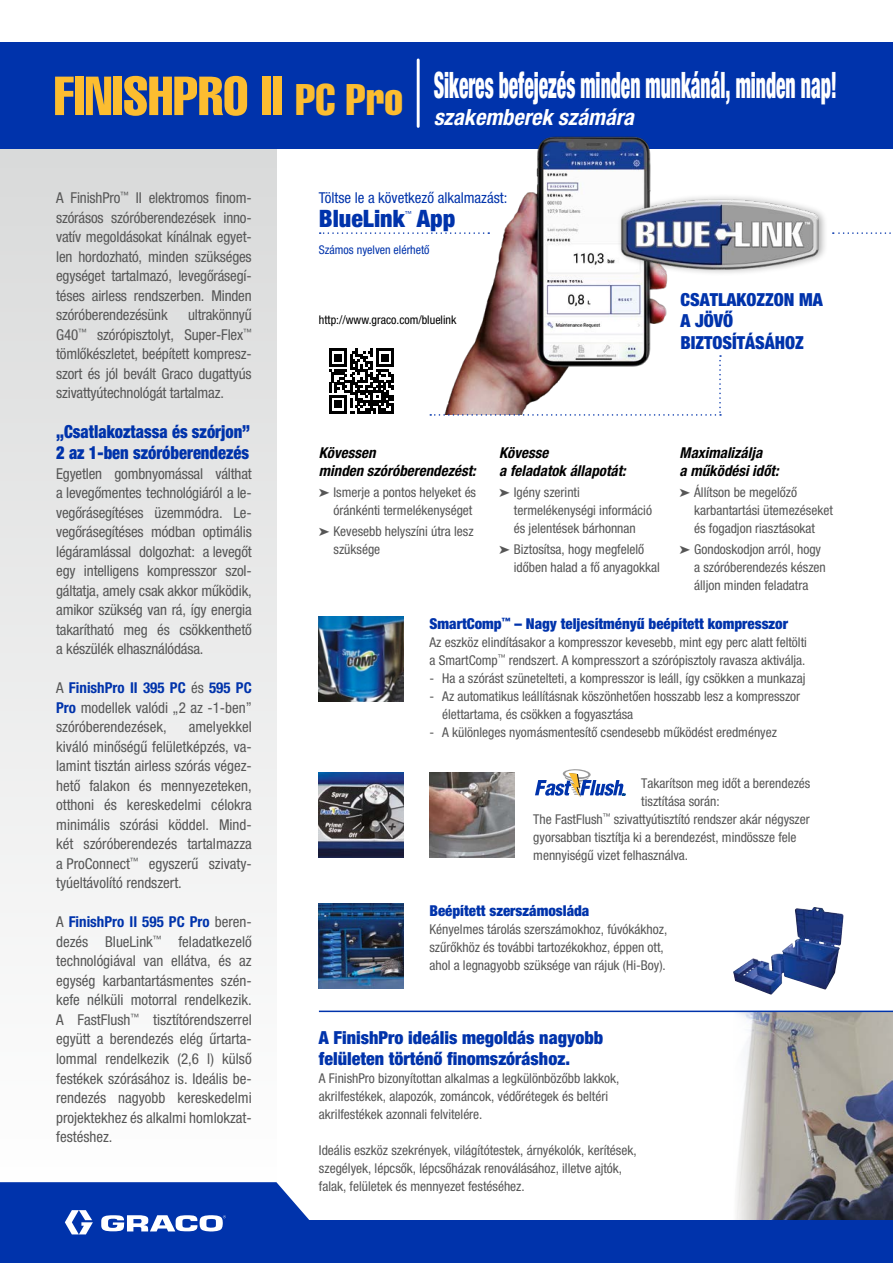
<style>
.page{position:relative;width:893px;height:1263px;background:#fff}
.page>*{position:absolute;margin:0;border:0;box-sizing:border-box;transform-origin:0 0}
.t1{font:900 condensed 36.45px "Helvetica Neue LTCE";color:#fff;scale:.53 1}
.t2{font:900 condensed 24px "Helvetica Neue LTCE";color:#0033ab}
.t3{font:italic 700 condensed 22.35px "Helvetica Neue LTCE";color:#fff}
.t4{font:900 condensed 18px/21.6px "Helvetica Neue LTCE";color:#0033ab}
.t5{font:900 condensed 18px/21.6px "Helvetica Neue LTCE";color:#0033ab;scale:.92 1}
.t6{font:condensed 15px/19.5px "Helvetica Neue LTCE";letter-spacing:-.01em;color:#565656;text-align:justify}
.t7{font:italic 700 condensed 15px/18px "Helvetica Neue LTCE";color:#000}
.t8{font:900 condensed 15px "Helvetica Neue LTCE";color:#0033ab}
.t9{font:condensed 15px "Helvetica Neue LTCE";color:#0033ab}
.t10{font:condensed 13.5px/18px "Helvetica Neue LTCE";color:#565656}
.t11{font:condensed 12px "Helvetica Neue LTCE";color:#000}
.t12{font:condensed 12px "Helvetica Neue LTCE";color:#0033ab}
.t13{font:condensed 7.05px "Helvetica Neue LTCE";color:#0033ab}
.s1{font-family:"Helvetica LT Std Comp";font-weight:400;font-stretch:normal;font-size:54px;color:#fcbd30}
.s2{font-family:"Helvetica LT Std Comp";font-weight:400;font-stretch:normal;font-size:43.5px;color:#fcbd30}
.s3{font-weight:700;color:#0033ab}
</style>
<div class="page">
<img style="left:734px;top:1012px;width:159px;height:208px">
<div style="left:0;top:139px;width:276px;height:1048px;background:linear-gradient(to bottom,#d8d9d9,#fefefe)"></div>
<div style="left:0;top:1220px;width:893px;height:43px;background:#0033ab"></div>
<div style="left:0;top:43px;width:893px;height:106px;background:#0033ab"></div>
<hr style="left:319px;top:1010px;width:574px;height:2px;background:#0033ab">
<svg style="left:0;top:1182px;width:309px;height:52px"></svg>
<img style="left:319px;top:617px;width:85px;height:85px">
<img style="left:319px;top:904px;width:85px;height:85px">
<img style="left:758px;top:907px;width:56px;height:63px">
<img style="left:319px;top:773px;width:85px;height:85px">
<img style="left:429px;top:773px;width:85px;height:85px">
<svg style="left:535px;top:769px;width:90px;height:28px"></svg>
<svg style="left:329px;top:349px;width:65px;height:64px"></svg>
<img style="left:429px;top:136px;width:239px;height:279px">
<div style="left:617px;top:193px;width:211px;height:83px;background:#000;opacity:.33"></div>
<img style="left:597px;top:199px;width:231px;height:75px">
<svg style="left:833px;top:232px;width:58px;height:2px"></svg>
<svg style="left:320px;top:232px;width:169px;height:2px"></svg>
<svg style="left:430px;top:355px;width:291px;height:61px"></svg>
<hr style="left:417px;top:60px;width:3px;height:66px;background:#fff">
<h1 class="t1" style="left:54px;top:63px;width:1479px"><span class="s1">FINISHPRO II</span> <span class="s2">PC Pro</span> Sikeres befejezés minden munkánál, minden nap!</h1>
<h3 class="t3" style="left:434px;top:103px;width:202px">szakemberek számára</h3>
<p class="t6" style="left:56px;top:188px;width:197px">A FinishPro<sup>™</sup> II elektromos finom&shy;szórásos szóróberendezések inno&shy;vatív megoldásokat kínálnak egyet&shy;len hordozható, minden szükséges egységet tartalmazó, levegőrásegí&shy;téses airless rendszerben. Minden szóróberendezésünk</p>
<p class="t6" style="left:56px;top:305px;width:197px;text-indent:132px">ultrakönnyű G40<sup>™</sup> szórópisztolyt, Super-Flex<sup>™ </sup>tömlőkészletet, beépített kompres - szort és jól bevált Graco dugattyús szivattyútechnológát tartalmaz.</p>
<p class="t5" style="left:56px;top:420px;width:212px">„Csatlakoztassa és szórjon”<br>2 az 1-ben szóróberendezés</p>
<p class="t6" style="left:56px;top:464px;width:197px">Egyetlen gombnyomással válthat a levegőmentes technológiáról a le&shy;vegőrásegítéses üzemmódra. Le&shy;vegőrásegítéses módban optimális légáramlással dolgozhat: a levegőt egy intelligens kompresszor szol&shy;gáltatja, amely csak akkor működik, amikor szükség van rá, így energia takarítható meg és csökkenthető a készülék elhasználódása.</p>
<p class="t6" style="left:56px;top:678px;width:197px">A <span class="s3">FinishPro II 395 PC</span> és <span class="s3">595 PC Pro</span> modellek valódi „2 az -1-ben” szóróberendezések,</p>
<p class="t6" style="left:56px;top:717px;width:197px;text-indent:133px">amelyekkel kiváló minőségű felületképzés, va&shy;lamint tisztán airless szórás végez&shy;hető falakon és mennyezeteken, otthoni és kereskedelmi célokra minimális szórási köddel. Mind&shy;két szóróberendezés tartalmazza a ProConnect<sup>™</sup> egyszerű szivat - tyúeltávolító rendszert.</p>
<p class="t6" style="left:56px;top:912px;width:197px">A <span class="s3">FinishPro II 595 PC Pro</span> beren&shy;dezés BlueLink<sup>™</sup> feladatkezelő technológiával van ellátva, és az egység karbantartásmentes szén&shy;kefe nélküli motorral rendelkezik.<br>A FastFlush<sup>™</sup> tisztítórendszerrel együtt a berendezés elég űrtarta&shy;lommal rendelkezik (2,6 l) külső festékek szórásához is. Ideális be&shy;rendezés nagyobb kereskedelmi projektekhez és alkalmi homlokzat&shy;festéshez.</p>
<p class="t9" style="left:319px;top:189px;width:190px">Töltse le a következő alkalmazást:</p>
<h2 class="t2" style="left:319px;top:204px;width:87px">BlueLink</h2>
<p class="t13" style="left:405px;top:209px;width:8px">™</p>
<h2 class="t2" style="left:417px;top:204px;width:40px">App</h2>
<p class="t12" style="left:319px;top:243px;width:112px">Számos nyelven elérhető</p>
<p class="t11" style="left:319px;top:313px;width:139px">http://www.graco.com/bluelink</p>
<p class="t4" style="left:680px;top:288px;width:144px">CSATLAKOZZON MA<br>A JÖVŐ<br>BIZTOSÍTÁSÁHOZ</p>
<p class="t7" style="left:319px;top:444px;width:158px">Kövessen<br>minden szóróberendezést:</p>
<p class="t10" style="left:319px;top:483px;width:159px;text-align:right">➤ Ismerje a pontos helyeket és óránkénti termelékenységet</p>
<p class="t10" style="left:334px;top:522px;width:142px;text-indent:-15px">➤ Kevesebb helyszíni útra lesz szüksége</p>
<p class="t7" style="left:499px;top:444px;width:128px">Kövesse<br>a feladatok állapotát:</p>
<p class="t10" style="left:514px;top:483px;width:140px;text-indent:-15px">➤ Igény szerinti termelékenységi információ és jelentések bárhonnan</p>
<p class="t10" style="left:514px;top:540px;width:147px;text-indent:-15px">➤ Biztosítsa, hogy megfelelő időben halad a fő anyagokkal</p>
<p class="t7" style="left:680px;top:444px;width:101px">Maximalizálja<br>a működési időt:</p>
<p class="t10" style="left:694px;top:483px;width:140px;text-indent:-15px">➤ Állítson be megelőző karbantartási ütemezéseket és fogadjon riasztásokat</p>
<p class="t10" style="left:694px;top:540px;width:133px;text-indent:-15px">➤ Gondoskodjon arról, hogy a szóróberendezés készen álljon minden feladatra</p>
<p class="t8" style="left:429px;top:614px;width:360px">SmartComp<sup>™</sup> – Nagy teljesítményű beépített kompresszor</p>
<p class="t10" style="left:429px;top:633px;width:379px">Az eszköz elindításakor a kompresszor kevesebb, mint egy perc alatt feltölti a SmartComp<sup>™</sup> rendszert. A kompresszort a szórópisztoly ravasza aktiválja.</p>
<p class="t10" style="left:429px;top:669px;width:377px">- Ha a szórást szünetelteti, a kompresszor is leáll, így csökken a munkazaj</p>
<p class="t10" style="left:442px;top:687px;width:360px;text-indent:-13px">- Az automatikus leállításnak köszönhetően hosszabb lesz a kompresszor élettartama, és csökken a fogyasztása</p>
<p class="t10" style="left:429px;top:723px;width:349px">- A különleges nyomásmentesítő csendesebb működést eredményez</p>
<p class="t10" style="left:641px;top:774px;width:171px">Takarítson meg időt a berendezés</p>
<p class="t10" style="left:641px;top:792px;width:80px">tisztítása során:</p>
<p class="t10" style="left:533px;top:810px;width:278px">The FastFlush<sup>™</sup> szivattyútisztító rendszer akár négyszer</p>
<p class="t10" style="left:533px;top:828px;width:265px">gyorsabban tisztítja ki a berendezést, mindössze fele</p>
<p class="t10" style="left:533px;top:846px;width:156px">mennyiségű vizet felhasználva.</p>
<p class="t8" style="left:429px;top:901px;width:161px">Beépített szerszámosláda</p>
<p class="t10" style="left:429px;top:920px;width:239px">Kényelmes tárolás szerszámokhoz, fúvókákhoz, szűrőkhöz és további tartozékokhoz, éppen ott, ahol a legnagyobb szüksége van rájuk (Hi-Boy).</p>
<p class="t4" style="left:319px;top:1026px;width:286px">A FinishPro ideális megoldás nagyobb felületen történő finomszóráshoz.</p>
<p class="t10" style="left:319px;top:1069px;width:302px">A FinishPro bizonyítottan alkalmas a legkülönbözőbb lakkok, akrilfestékek, alapozók, zománcok, védőrétegek és beltéri akrilfestékek azonnali felvitelére.</p>
<p class="t10" style="left:319px;top:1141px;width:319px">Ideális eszköz szekrények, világítótestek, árnyékolók, kerítések, szegélyek, lépcsők, lépcsőházak renoválásához, illetve ajtók, falak, felületek és mennyezet festéséhez.</p>
</div>
